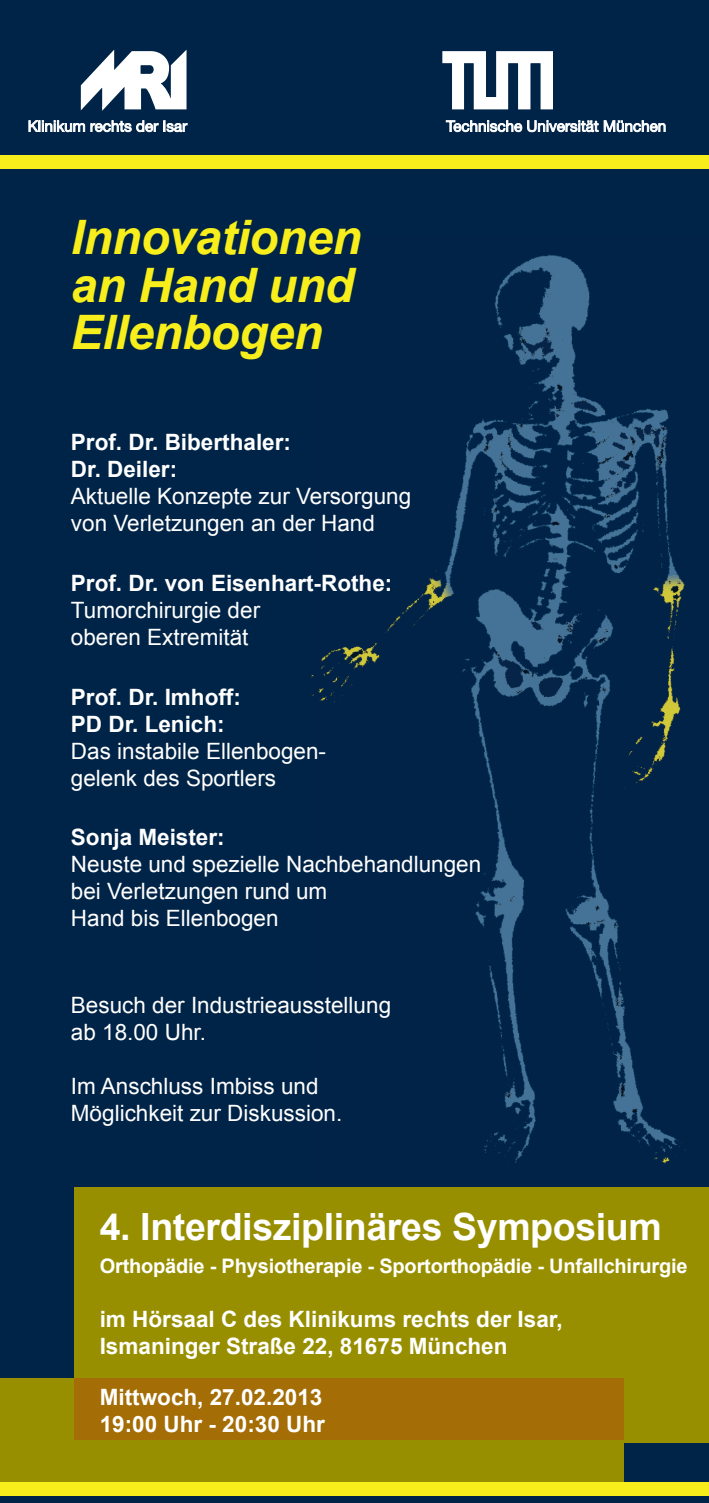
<style>
.page{position:relative;width:709px;height:1503px;background:#fff}
.page>*{position:absolute;margin:0;border:0;box-sizing:border-box;transform-origin:0 0}
.t1{font:italic 700 47.5px/47.5px "Arial";letter-spacing:-.01em;color:#f7ee1c}
.t2{font:700 37.5px "Arial";letter-spacing:-.01em;color:#fff}
.t3{font:22.5px/27px "Arial";color:#fff}
.t4{font:700 22.5px/27px "Arial";color:#fff}
.t5{font:700 20px "Arial";letter-spacing:-.01em;color:#fff}
.s1{font-weight:700}
</style>
<div class="page">
<div style="left:0;top:0;width:709px;height:1502px;background:#002447"></div>
<img style="left:312px;top:254px;width:374px;height:912px">
<div style="left:0;top:1378px;width:624px;height:104px;background:#988f00"></div>
<div style="left:75px;top:1186px;width:634px;height:256px;background:#988f00"></div>
<div style="left:75px;top:1378px;width:549px;height:61px;background:#a46d05"></div>
<div style="left:0;top:1482px;width:709px;height:13px;background:#f7ee1c"></div>
<div style="left:0;top:155px;width:709px;height:14px;background:#f7ee1c"></div>
<svg style="left:442px;top:51px;width:111px;height:59px"></svg>
<svg style="left:28px;top:49px;width:160px;height:84px"></svg>
<svg style="left:445px;top:120px;width:221px;height:13px"></svg>
<p class="t1" style="left:71px;top:216px;width:292px">Innovationen an Hand und<br>Ellenbogen</p>
<p class="t4" style="left:71px;top:430px;width:222px">Prof. Dr. Biberthaler:</p>
<p class="t3" style="left:71px;top:456px;width:342px"><span class="s1">Dr. Deiler:<br></span>Aktuelle Konzepte zur Versorgung von Verletzungen an der Hand</p>
<p class="t3" style="left:71px;top:570px;width:323px"><span class="s1">Prof. Dr. von Eisenhart-Rothe:<br></span>Tumorchirurgie der<br>oberen Extremität</p>
<p class="t4" style="left:71px;top:684px;width:172px">Prof. Dr. Imhoff:</p>
<p class="t3" style="left:71px;top:710px;width:257px"><span class="s1">PD Dr. Lenich:<br></span>Das instabile Ellenbogen&shy;gelenk des Sportlers</p>
<p class="t4" style="left:71px;top:824px;width:155px">Sonja Meister:</p>
<p class="t3" style="left:71px;top:851px;width:412px">Neuste und spezielle Nachbehandlungen bei Verletzungen rund um<br>Hand bis Ellenbogen</p>
<p class="t3" style="left:71px;top:991px;width:322px">Besuch der Industrieausstellung ab 18.00 Uhr.</p>
<p class="t3" style="left:71px;top:1072px;width:273px">Im Anschluss Imbiss und<br>Möglichkeit zur Diskussion.</p>
<p class="t2" style="left:100px;top:1202px;width:563px">4. Interdisziplinäres Symposium</p>
<p class="t5" style="left:100px;top:1252px;width:589px">Orthopädie - Physiotherapie - Sportorthopädie - Unfallchirurgie</p>
<p class="t4" style="left:100px;top:1305px;width:464px">im Hörsaal C des Klinikums rechts der Isar,<br>Ismaninger Straße 22, 81675 München</p>
<p class="t4" style="left:100px;top:1383px;width:227px">Mittwoch, 27.02.2013<br>19:00 Uhr - 20:30 Uhr</p>
</div>
